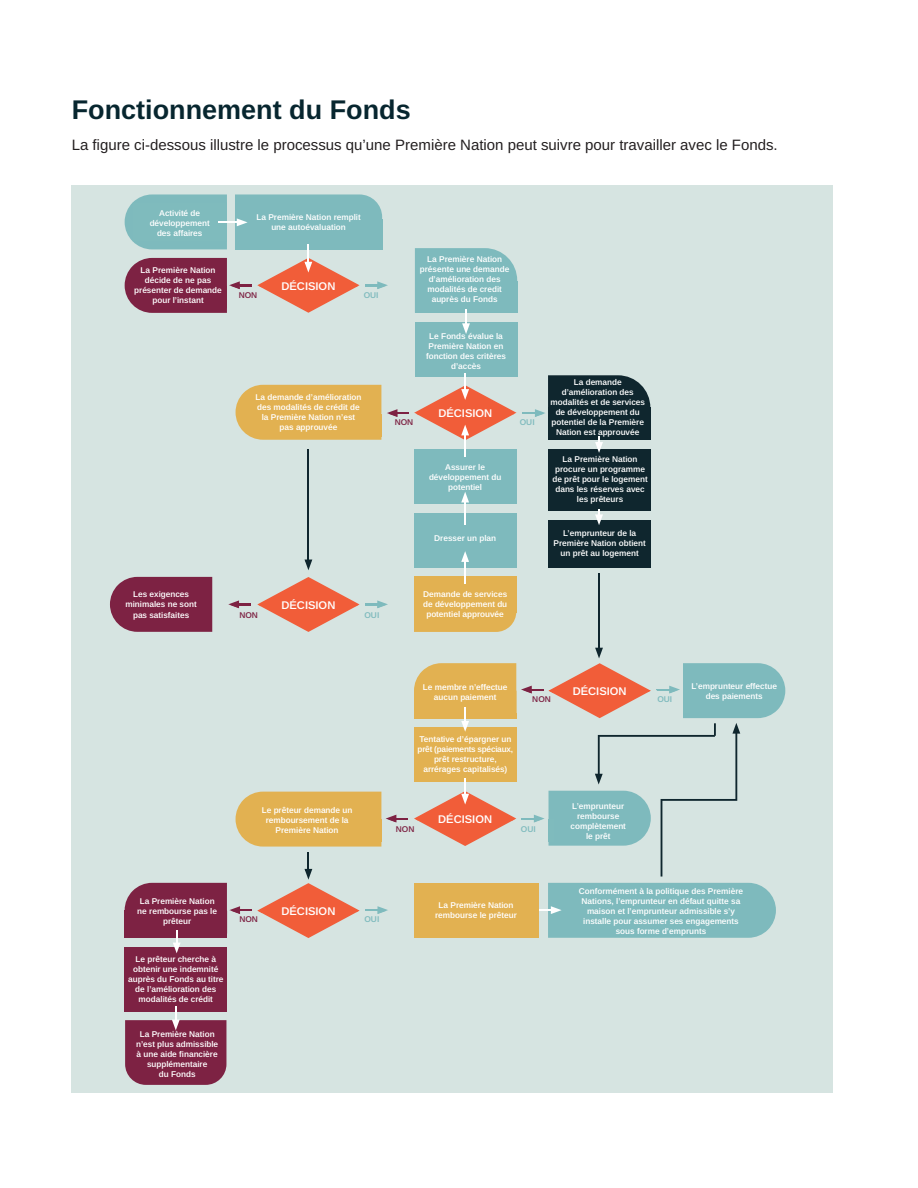
<style>
.page{position:relative;width:918px;height:1188px;background:#fff}
.page>*{position:absolute;margin:0;border:0;box-sizing:border-box;transform-origin:0 0}
._1_Body_copy{font:700 27px "Arimo";color:#07262f}
._1_Body_copy-2{font:15px "Arimo";color:#231f20}
.t1{font:600 11.1px "Arimo";color:#fff}
.t2{font:600 8.4px/10.1px "Arimo";color:#fff;text-align:center}
.t3{font:600 8.4px "Arimo";color:#7d2243}
.t4{font:600 8.4px "Arimo";color:#7ebabd}
</style>
<div class="page">
<div style="left:72px;top:186px;width:761px;height:907px;background:#d6e4e1"></div>
<div style="left:414px;top:576px;width:102px;height:37px;background:#e2b151"></div>
<div style="left:415px;top:322px;width:102px;height:55px;background:#7ebabd"></div>
<div style="left:414px;top:449px;width:102px;height:55px;background:#7ebabd"></div>
<div style="left:414px;top:513px;width:102px;height:55px;background:#7ebabd"></div>
<svg style="left:414px;top:613px;width:102px;height:19px;background:#e1b357"></svg>
<div style="left:549px;top:449px;width:102px;height:62px;background:#0f262e"></div>
<div style="left:549px;top:520px;width:102px;height:48px;background:#0f262e"></div>
<div style="left:125px;top:947px;width:102px;height:65px;background:#7d2243"></div>
<svg style="left:415px;top:248px;width:102px;height:86px"></svg>
<hr style="left:464px;top:434px;width:2px;height:23px;background:#fff">
<svg style="left:595px;top:509px;width:8px;height:16px"></svg>
<hr style="left:307px;top:449px;width:2px;height:111px;background:#0f262e">
<svg style="left:305px;top:560px;width:7px;height:10px"></svg>
<hr style="left:598px;top:573px;width:2px;height:76px;background:#0f262e">
<svg style="left:125px;top:194px;width:263px;height:119px"></svg>
<svg style="left:236px;top:374px;width:414px;height:79px"></svg>
<hr style="left:464px;top:502px;width:2px;height:22px;background:#fff">
<svg style="left:461px;top:492px;width:8px;height:10px"></svg>
<hr style="left:464px;top:561px;width:2px;height:23px;background:#fff">
<svg style="left:461px;top:551px;width:8px;height:11px"></svg>
<svg style="left:228px;top:577px;width:160px;height:55px"></svg>
<svg style="left:110px;top:577px;width:102px;height:55px;background:#822d4c"></svg>
<svg style="left:125px;top:1006px;width:101px;height:79px"></svg>
<svg style="left:125px;top:648px;width:660px;height:305px"></svg>
<p class="_1_Body_copy" style="left:72px;top:91px;width:341px">Fonctionnement du Fonds</p>
<p class="_1_Body_copy-2" style="left:72px;top:135px;width:708px">La figure ci-dessous illustre le processus qu’une Première Nation peut suivre pour travailler avec le Fonds.</p>
<p class="t2" style="left:150px;top:208px;width:62px">Activité de développement des affaires</p>
<p class="t2" style="left:256px;top:213px;width:106px">La Première Nation remplit une autoévaluation</p>
<p class="t2" style="left:134px;top:265px;width:89px">La Première Nation décide de ne pas présenter de demande pour l’instant</p>
<p class="t2" style="left:420px;top:254px;width:91px">La Première Nation présente une demande d’amélioration des modalités de credit auprès du Fonds</p>
<p class="t2" style="left:426px;top:331px;width:81px">Le Fonds évalue la<br>Première Nation en fonction des critères d’accès</p>
<p class="t2" style="left:256px;top:392px;width:107px">La demande d’amélioration des modalités de crédit de la Première Nation n’est pas approuvée</p>
<p class="t1" style="left:281px;top:280px;width:55px">DÉCISION</p>
<p class="t3" style="left:239px;top:290px;width:20px">NON</p>
<p class="t4" style="left:364px;top:290px;width:16px">OUI</p>
<p class="t1" style="left:438px;top:407px;width:55px">DÉCISION</p>
<p class="t3" style="left:395px;top:418px;width:20px">NON</p>
<p class="t4" style="left:520px;top:418px;width:16px">OUI</p>
<p class="t2" style="left:429px;top:462px;width:74px">Assurer le développement du potentiel</p>
<p class="t2" style="left:434px;top:533px;width:63px">Dresser un plan</p>
<p class="t2" style="left:126px;top:590px;width:73px">Les exigences minimales ne sont pas satisfaites</p>
<p class="t2" style="left:423px;top:589px;width:86px">Demande de services de développement du potentiel approuvée</p>
<p class="t1" style="left:281px;top:599px;width:55px">DÉCISION</p>
<p class="t3" style="left:239px;top:610px;width:20px">NON</p>
<p class="t4" style="left:364px;top:610px;width:16px">OUI</p>
<p class="t2" style="left:551px;top:377px;width:96px">La demande d’amélioration des modalités et de services de développement du potentiel de la Première<br>Nation est approuvée</p>
<p class="t2" style="left:552px;top:454px;width:97px">La Première Nation procure un programme de prêt pour le logement dans les réserves avec les prêteurs</p>
<p class="t2" style="left:554px;top:528px;width:94px">L’emprunteur de la<br>Première Nation obtient un prêt au logement</p>
<p class="t2" style="left:262px;top:805px;width:92px">Le prêteur demande un remboursement de la<br>Première Nation</p>
<p class="t2" style="left:423px;top:682px;width:86px">Le membre n’effectue aucun paiement</p>
<p class="t2" style="left:418px;top:734px;width:97px">Tentative d’épargner un prêt (paiements spéciaux, prêt restructure, arrérages capitalisés)</p>
<p class="t1" style="left:573px;top:686px;width:55px">DÉCISION</p>
<p class="t3" style="left:532px;top:694px;width:20px">NON</p>
<p class="t4" style="left:657px;top:694px;width:16px">OUI</p>
<p class="t1" style="left:438px;top:813px;width:55px">DÉCISION</p>
<p class="t3" style="left:396px;top:824px;width:20px">NON</p>
<p class="t4" style="left:521px;top:824px;width:16px">OUI</p>
<p class="t2" style="left:571px;top:801px;width:57px">L’emprunteur rembourse complètement le prêt</p>
<p class="t2" style="left:691px;top:681px;width:87px">L’emprunteur effectue des paiements</p>
<p class="t2" style="left:137px;top:896px;width:81px">La Première Nation ne rembourse pas le prêteur</p>
<p class="t2" style="left:128px;top:954px;width:97px">Le prêteur cherche à obtenir une indemnité auprès du Fonds au titre de l’amélioration des modalités de crédit</p>
<p class="t2" style="left:136px;top:1029px;width:84px">La Première Nation n’est plus admissible à une aide financière supplémentaire<br>du Fonds</p>
<p class="t1" style="left:281px;top:905px;width:55px">DÉCISION</p>
<p class="t3" style="left:239px;top:915px;width:20px">NON</p>
<p class="t4" style="left:364px;top:915px;width:16px">OUI</p>
<p class="t2" style="left:435px;top:900px;width:83px">La Première Nation rembourse le prêteur</p>
<p class="t2" style="left:579px;top:886px;width:166px">Conformément à la politique des Première Nations, l’emprunteur en défaut quitte sa maison et l’emprunteur admissible s’y installe pour assumer ses engagements sous forme d’emprunts</p>
</div>
